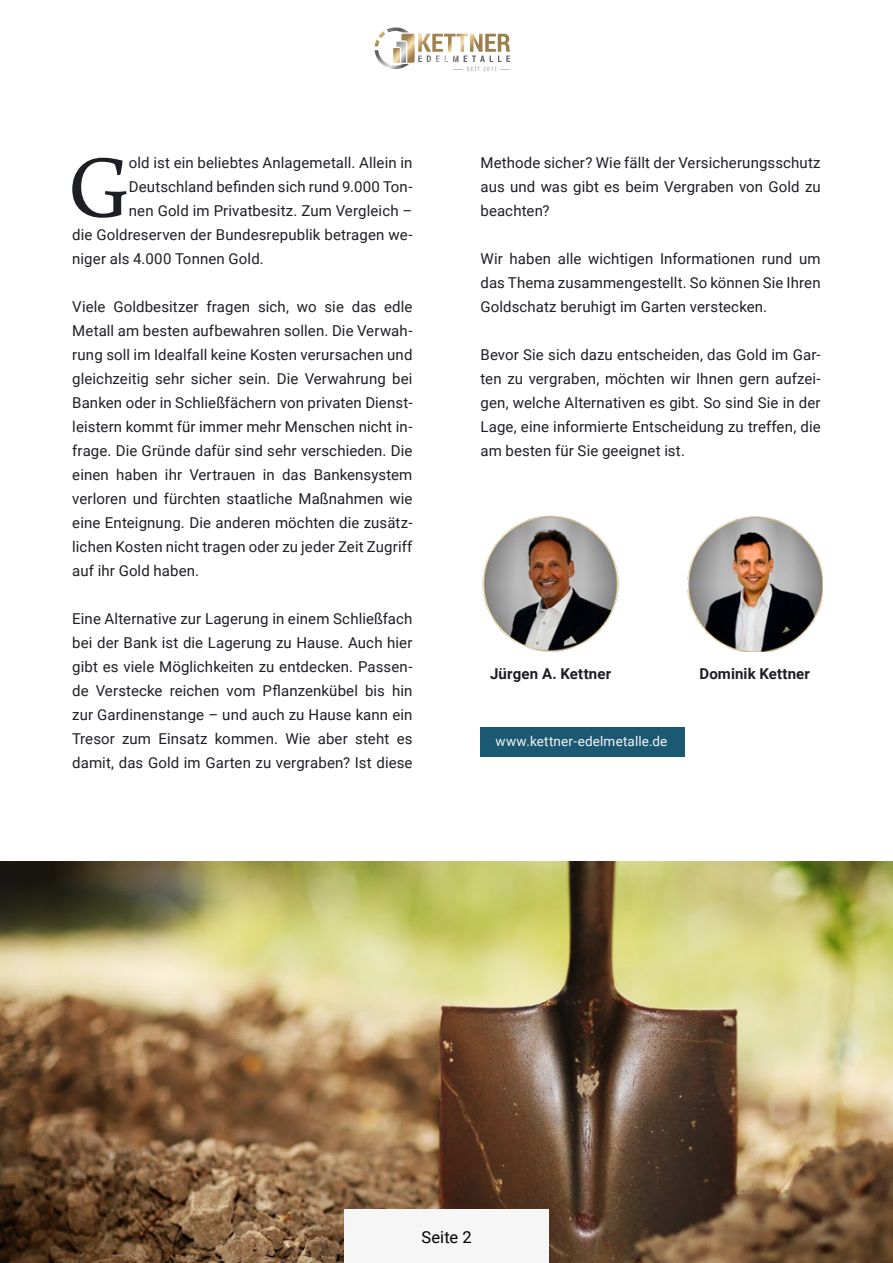
<style>
.page{position:relative;width:893px;height:1263px;background:#fff}
.page>*{position:absolute;margin:0;border:0;box-sizing:border-box;transform-origin:0 0}
.t1{font:87.9px "Buenard";color:#1e1f25}
.t2{font:16.5px "Roboto";letter-spacing:.005em;color:#000}
.t3{font:15px/24px "Roboto";letter-spacing:.005em;color:#1e1f25;text-align:justify}
.t4{font:700 15px "Roboto";letter-spacing:.01em;color:#1e1f25}
.t5{font:13.5px "Roboto";letter-spacing:.01em;color:#f7f6f7}
</style>
<div class="page">
<img style="left:687px;top:516px;width:136px;height:136px">
<img style="left:483px;top:516px;width:136px;height:136px">
<img style="left:0;top:861px;width:893px;height:402px">
<div style="left:480px;top:728px;width:205px;height:29px;background:#1b5872"></div>
<div style="left:344px;top:1210px;width:205px;height:53px;background:#f7f6f7"></div>
<svg style="left:375px;top:27px;width:135px;height:44px"></svg>
<h1 class="t1" style="left:68px;top:128px;width:62px">G</h1>
<p class="t3" style="left:129px;top:150px;width:285px">old ist ein beliebtes Anlagemetall. Allein in</p>
<p class="t3" style="left:129px;top:174px;width:285px">Deutschland befinden sich rund 9.000 Ton-</p>
<p class="t3" style="left:129px;top:198px;width:285px">nen Gold im Privatbesitz. Zum Vergleich –</p>
<p class="t3" style="left:72px;top:222px;width:342px">die Goldreserven der Bundesrepublik betragen we-</p>
<p class="t3" style="left:72px;top:246px;width:193px">niger als 4.000 Tonnen Gold.</p>
<p class="t3" style="left:72px;top:294px;width:342px">Viele Goldbesitzer fragen sich, wo sie das edle Metall am besten aufbewahren sollen. Die Verwah&shy;rung soll im Idealfall keine Kosten verursachen und gleichzeitig sehr sicher sein. Die Verwahrung bei Banken oder in Schließfächern von privaten Dienst&shy;leistern kommt für immer mehr Menschen nicht in&shy;frage. Die Gründe dafür sind sehr verschieden. Die einen haben ihr Vertrauen in das Bankensystem verloren und fürchten staatliche Maßnahmen wie eine Enteignung. Die anderen möchten die zusätz&shy;lichen Kosten nicht tragen oder zu jeder Zeit Zugriff auf ihr Gold haben.</p>
<p class="t3" style="left:72px;top:606px;width:342px">Eine Alternative zur Lagerung in einem Schließfach bei der Bank ist die Lagerung zu Hause. Auch hier gibt es viele Möglichkeiten zu entdecken. Passen&shy;de Verstecke reichen vom Pflanzenkübel bis hin zur Gardinenstange – und auch zu Hause kann ein Tresor zum Einsatz kommen. Wie aber steht es damit, das Gold im Garten zu vergraben? Ist diese</p>
<p class="t3" style="left:480px;top:150px;width:342px">Methode sicher? Wie fällt der Versicherungsschutz aus und was gibt es beim Vergraben von Gold zu beachten?</p>
<p class="t3" style="left:480px;top:246px;width:342px">Wir haben alle wichtigen Informationen rund um das Thema zusammengestellt. So können Sie Ihren Goldschatz beruhigt im Garten verstecken.</p>
<p class="t3" style="left:480px;top:342px;width:342px">Bevor Sie sich dazu entscheiden, das Gold im Gar&shy;ten zu vergraben, möchten wir Ihnen gern aufzei&shy;gen, welche Alternativen es gibt. So sind Sie in der Lage, eine informierte Entscheidung zu treffen, die am besten für Sie geeignet ist.</p>
<p class="t4" style="left:490px;top:663px;width:123px">Jürgen A. Kettner</p>
<p class="t4" style="left:699px;top:663px;width:112px">Dominik Kettner</p>
<p class="t5" style="left:495px;top:732px;width:174px">www.kettner-edelmetalle.de</p>
<p class="t2" style="left:421px;top:1225px;width:52px">Seite 2</p>
</div>
